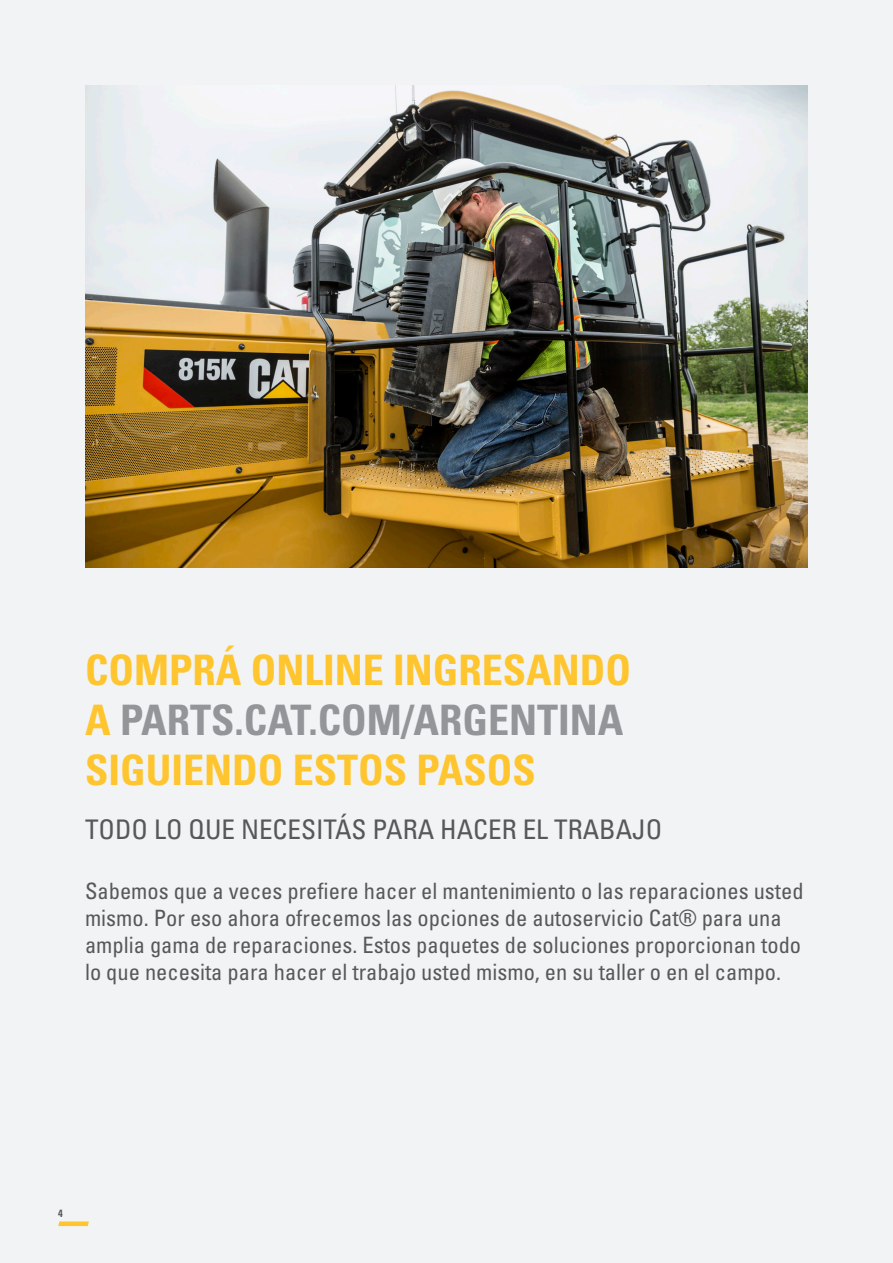
<style>
.page{position:relative;width:893px;height:1263px;background:#f2f3f4}
.page>*{position:absolute;margin:0;border:0;box-sizing:border-box;transform-origin:0 0}
.t1{font:700 condensed 42px/50.4px "Univers LT Std";color:#939598}
.t2{font:700 condensed 42px "Univers LT Std";color:#ffc52e}
.t3{font:condensed 27px "Univers LT Std";color:#57585a}
.t4{font:condensed 22.5px/27px "Univers LT Std";color:#57585a}
.t5{font:700 condensed 10.5px "Univers LT Std";color:#57585a}
.s1{color:#ffc52e}
</style>
<div class="page">
<svg style="left:58px;top:1221px;width:31px;height:5px"></svg>
<img style="left:85px;top:85px;width:723px;height:482px">
<p class="t2" style="left:85px;top:644px;width:548px">COMPRÁ ONLINE INGRESANDO</p>
<p class="t1" style="left:85px;top:695px;width:540px"><span class="s1">A</span> PARTS.CAT.COM/ARGENTINA<br><span class="s1">SIGUIENDO ESTOS PASOS</span></p>
<p class="t3" style="left:85px;top:813px;width:579px">TODO LO QUE NECESITÁS PARA HACER EL TRABAJO</p>
<p class="t4" style="left:85px;top:877px;width:720px">Sabemos que a veces prefiere hacer el mantenimiento o las reparaciones usted mismo. Por eso ahora ofrecemos las opciones de autoservicio Cat® para una amplia gama de reparaciones. Estos paquetes de soluciones proporcionan todo lo que necesita para hacer el trabajo usted mismo, en su taller o en el campo.</p>
<p class="t5" style="left:58px;top:1207px;width:6px">4</p>
</div>
